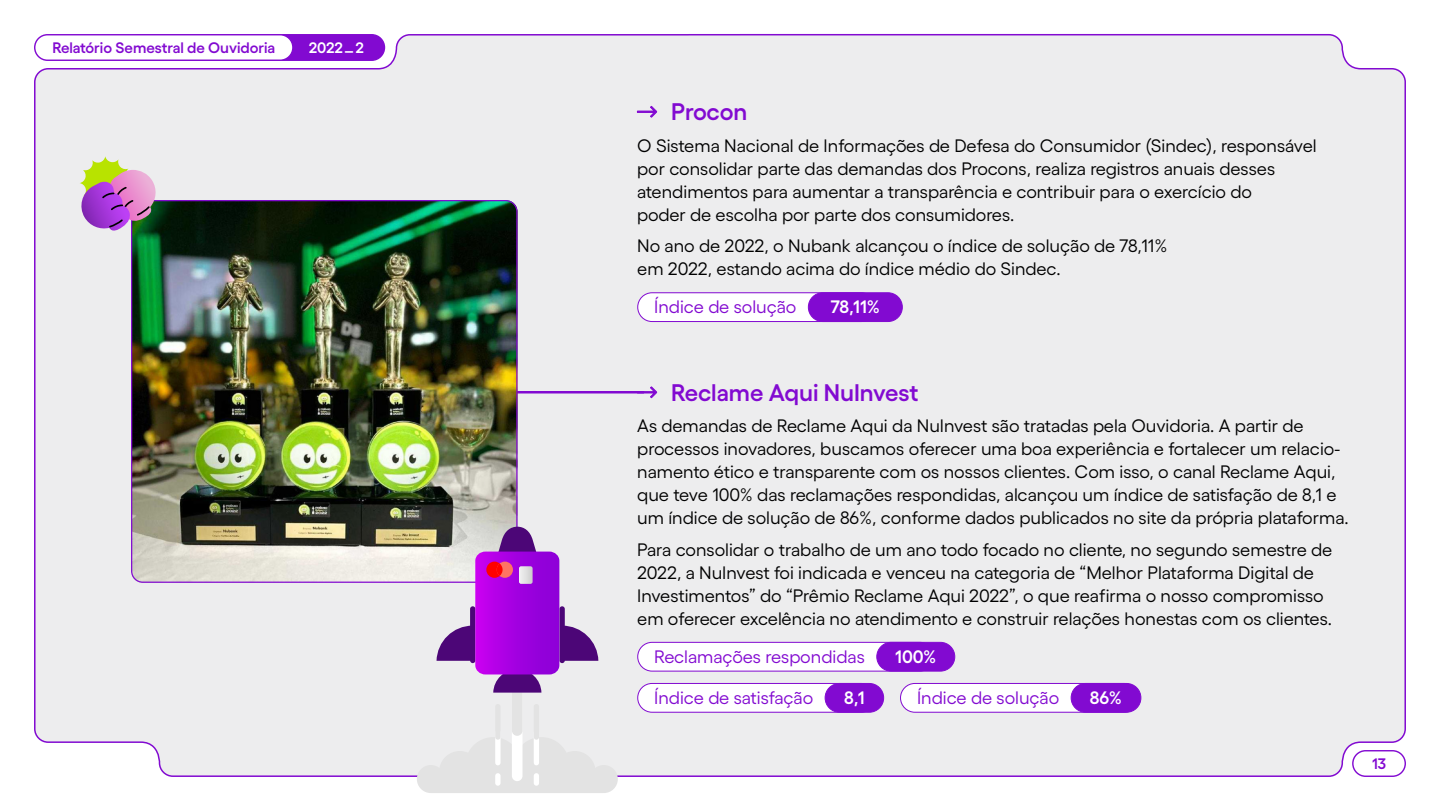
<style>
.page{position:relative;width:1440px;height:811px;background:#fff}
.page>*{position:absolute;margin:0;border:0;box-sizing:border-box;transform-origin:0 0}
.t1{font:600 24px "Gellix";letter-spacing:-.005em;color:#820ad1}
.t2{font:18px/23px "Gellix";color:#000}
.t3{font:18px "Gellix";color:#820ad1}
.t4{font:600 18px "Gellix";color:#fff}
.t5{font:600 15.2px "Gellix";color:#820ad1}
.t6{font:600 15.2px "Gellix";color:#fff}
</style>
<div class="page">
<div style="left:34px;top:33px;width:1372px;height:744px;background:#ededee"></div>
<div style="left:126px;top:35px;width:258px;height:25px;background:#820ad1;border-radius:13px"></div>
<div style="left:126px;top:34px;width:259px;height:27px;border:1px solid #820ad1;border-radius:13px"></div>
<div style="left:35px;top:35px;width:258px;height:25px;background:#fff;border-radius:13px"></div>
<div style="left:34px;top:34px;width:260px;height:27px;border:1px solid #820ad1;border-radius:13px"></div>
<div style="left:1352px;top:750px;width:54px;height:27px;border:1px solid #820ad1;border-radius:13px"></div>
<div style="left:466px;top:391px;width:178px;height:2px;border:1px solid #820ad1"></div>
<img style="left:131px;top:200px;width:387px;height:383px">
<svg style="left:78px;top:156px;width:80px;height:77px;background:#bb94ae"></svg>
<svg style="left:417px;top:526px;width:201px;height:267px;background:#d0adde"></svg>
<div style="left:486px;top:561px;width:17px;height:17px;background:#f00;border-radius:50%"></div>
<div style="left:497px;top:561px;width:16px;height:17px;background:#ff7363;border-radius:50%"></div>
<svg style="left:497px;top:563px;width:6px;height:13px"></svg>
<svg style="left:637px;top:386px;width:20px;height:12px"></svg>
<svg style="left:637px;top:106px;width:20px;height:12px"></svg>
<div style="left:638px;top:683px;width:238px;height:29px;background:#fff;border-radius:14px"></div>
<div style="left:637px;top:683px;width:239px;height:29px;border:1px solid #820ad1;border-radius:14px"></div>
<div style="left:825px;top:683px;width:59px;height:29px;background:#820ad1;border-radius:14px"></div>
<div style="left:825px;top:683px;width:59px;height:29px;border:1px solid #820ad1;border-radius:14px"></div>
<div style="left:901px;top:683px;width:237px;height:29px;background:#fff;border-radius:14px"></div>
<div style="left:900px;top:683px;width:239px;height:29px;border:1px solid #820ad1;border-radius:14px"></div>
<div style="left:1071px;top:683px;width:70px;height:29px;background:#820ad1;border-radius:14px"></div>
<div style="left:1071px;top:683px;width:70px;height:29px;border:1px solid #820ad1;border-radius:14px"></div>
<div style="left:638px;top:642px;width:296px;height:29px;background:#fff;border-radius:14px"></div>
<div style="left:637px;top:642px;width:298px;height:29px;border:1px solid #820ad1;border-radius:14px"></div>
<div style="left:877px;top:642px;width:78px;height:29px;background:#820ad1;border-radius:14px"></div>
<div style="left:876px;top:642px;width:79px;height:29px;border:1px solid #820ad1;border-radius:14px"></div>
<div style="left:638px;top:293px;width:238px;height:28px;background:#fff;border-radius:14px"></div>
<div style="left:637px;top:292px;width:239px;height:30px;border:1px solid #820ad1;border-radius:14px"></div>
<div style="left:808px;top:293px;width:94px;height:28px;background:#820ad1;border-radius:14px"></div>
<div style="left:808px;top:292px;width:95px;height:30px;border:1px solid #820ad1;border-radius:14px"></div>
<p class="t5" style="left:52px;top:35px;width:224px">Relatório Semestral de Ouvidoria</p>
<p class="t6" style="left:309px;top:35px;width:57px">2022 _ 2</p>
<h1 class="t1" style="left:671px;top:93px;width:78px">Procon</h1>
<p class="t2" style="left:637px;top:132px;width:681px">O Sistema Nacional de Informações de Defesa do Consumidor (Sindec), responsável por consolidar parte das demandas dos Procons, realiza registros anuais desses atendimentos para aumentar a transparência e contribuir para o exercício do<br>poder de escolha por parte dos consumidores.</p>
<p class="t2" style="left:637px;top:233px;width:532px">No ano de 2022, o Nubank alcançou o índice de solução de 78,11% em 2022, estando acima do índice médio do Sindec.</p>
<p class="t3" style="left:654px;top:293px;width:144px">Índice de solução</p>
<p class="t4" style="left:831px;top:293px;width:51px">78,11%</p>
<h1 class="t1" style="left:671px;top:373px;width:249px">Reclame Aqui NuInvest</h1>
<p class="t2" style="left:637px;top:413px;width:713px">As demandas de Reclame Aqui da NuInvest são tratadas pela Ouvidoria. A partir de processos inovadores, buscamos oferecer uma boa experiência e fortalecer um relacio&shy;namento ético e transparente com os nossos clientes. Com isso, o canal Reclame Aqui, que teve 100% das reclamações respondidas, alcançou um índice de satisfação de 8,1 e um índice de solução de 86%, conforme dados publicados no site da própria plataforma.</p>
<p class="t2" style="left:637px;top:536px;width:697px">Para consolidar o trabalho de um ano todo focado no cliente, no segundo semestre de 2022, a NuInvest foi indicada e venceu na categoria de “Melhor Plataforma Digital de Investimentos” do “Prêmio Reclame Aqui 2022”, o que reafirma o nosso compromisso em oferecer excelência no atendimento e construir relações honestas com os clientes.</p>
<p class="t3" style="left:654px;top:643px;width:212px">Reclamações respondidas</p>
<p class="t4" style="left:895px;top:642px;width:43px">100%</p>
<p class="t3" style="left:654px;top:684px;width:161px">Índice de satisfação</p>
<p class="t4" style="left:844px;top:683px;width:22px">8,1</p>
<p class="t3" style="left:917px;top:684px;width:144px">Índice de solução</p>
<p class="t4" style="left:1090px;top:683px;width:34px">86%</p>
<p class="t5" style="left:1372px;top:751px;width:16px">13</p>
</div>
